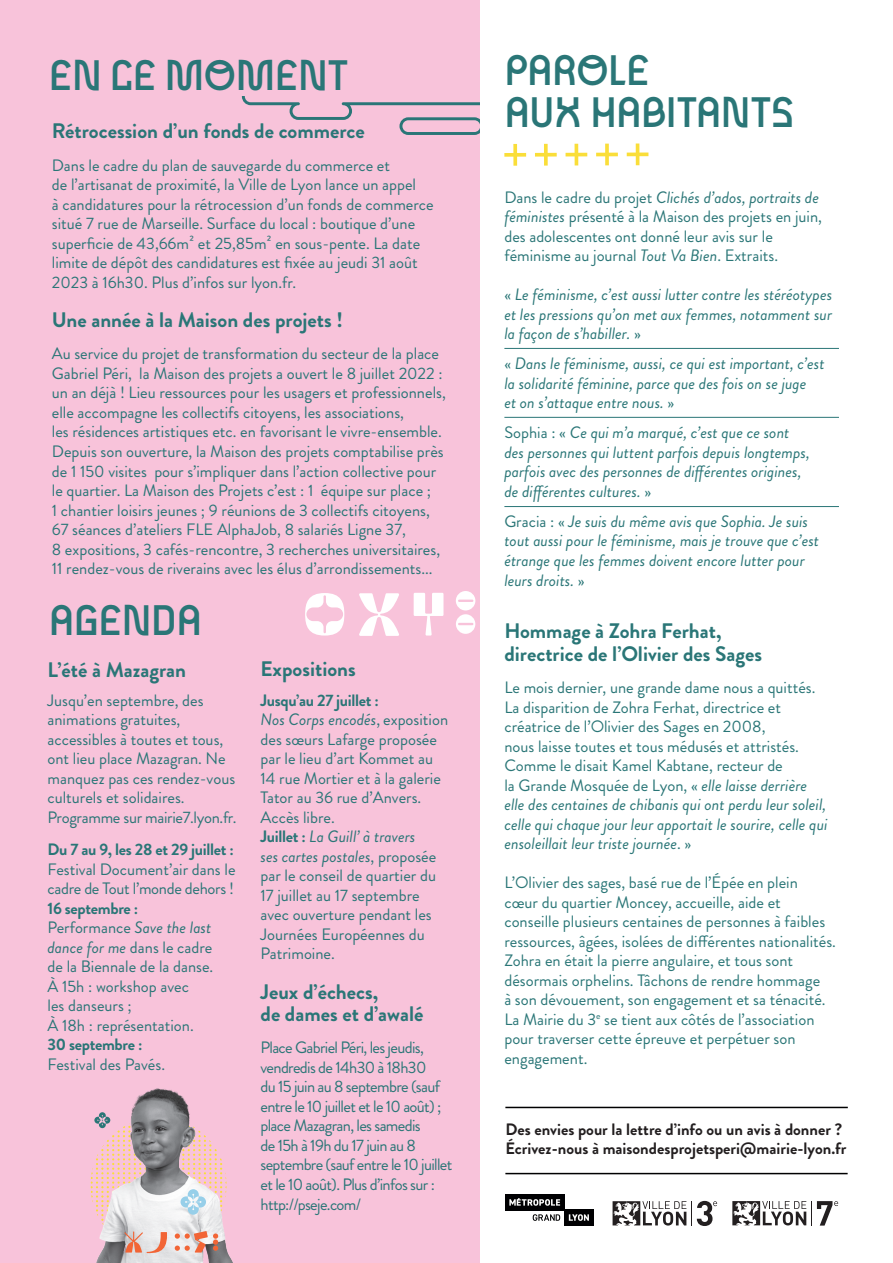
<style>
.page{position:relative;width:893px;height:1263px;background:#fff}
.page>*{position:absolute;margin:0;border:0;box-sizing:border-box;transform-origin:0 0}
.t1{font:48px/42px "Gulax";letter-spacing:-.02em;color:#2a7677}
.t2{font:700 21px/22.5px "Brandon Grotesque";color:#2a7677}
.t3{font:16.5px/19.5px "Brandon Grotesque";color:#2a7677}
.t4{font:italic 16.5px/19.5px "Brandon Grotesque";color:#2a7677}
.t5{font:16.5px/19.5px "Brandon Grotesque";letter-spacing:-.04em;color:#2a7677}
.t6{font:700 16.5px/19.5px "Brandon Grotesque";color:#231f20}
.t7{font:700 16.5px "Brandon Grotesque";letter-spacing:-.02em;color:#2a7677}
.s1{font-weight:700}
.s2{font-style:italic}
.s3{font-style:normal}
</style>
<div class="page">
<div style="left:0;top:0;width:480px;height:1263px;background:#f8c3da"></div>
<hr style="left:505px;top:1107px;width:343px;height:1px;background:#000001">
<hr style="left:505px;top:1173px;width:343px;height:1px;background:#000001">
<svg style="left:613px;top:1201px;width:104px;height:25px"></svg>
<svg style="left:732px;top:1201px;width:106px;height:24px"></svg>
<svg style="left:533px;top:1214px;width:27px;height:7px"></svg>
<div style="left:564px;top:1209px;width:30px;height:16px;background:#000002"></div>
<svg style="left:569px;top:1214px;width:20px;height:7px"></svg>
<div style="left:505px;top:1194px;width:60px;height:16px;background:#000002"></div>
<svg style="left:509px;top:1198px;width:51px;height:8px"></svg>
<img style="left:90px;top:1088px;width:143px;height:175px">
<svg style="left:91px;top:1112px;width:135px;height:141px"></svg>
<svg style="left:627px;top:144px;width:21px;height:21px"></svg>
<svg style="left:596px;top:144px;width:22px;height:21px"></svg>
<svg style="left:566px;top:144px;width:21px;height:21px"></svg>
<svg style="left:535px;top:144px;width:22px;height:22px"></svg>
<svg style="left:504px;top:144px;width:22px;height:22px"></svg>
<hr style="left:504px;top:348px;width:335px;height:1px;background:#2a7677">
<hr style="left:504px;top:417px;width:335px;height:1px;background:#2a7677">
<hr style="left:504px;top:506px;width:335px;height:1px;background:#2a7677">
<svg style="left:242px;top:97px;width:238px;height:38px"></svg>
<svg style="left:359px;top:593px;width:40px;height:43px"></svg>
<svg style="left:456px;top:591px;width:19px;height:43px"></svg>
<svg style="left:305px;top:593px;width:39px;height:42px"></svg>
<svg style="left:414px;top:593px;width:29px;height:42px"></svg>
<h1 class="t1" style="left:49px;top:54px;width:302px">EN CE MOMENT</h1>
<p class="t2" style="left:52px;top:120px;width:315px">Rétrocession d’un fonds de commerce</p>
<p class="t3" style="left:52px;top:155px;width:383px">Dans le cadre du plan de sauvegarde du commerce et<br>de l’artisanat de proximité, la Ville de Lyon lance un appel<br>à candidatures pour la rétrocession d’un fonds de commerce situé 7 rue de Marseille. Surface du local : boutique d’une superficie de 43,66m² et 25,85m² en sous-pente. La date limite de dépôt des candidatures est fixée au jeudi 31 août 2023 à 16h30. Plus d’infos sur lyon.fr.</p>
<p class="t2" style="left:52px;top:309px;width:293px">Une année à la Maison des projets !</p>
<p class="t3" style="left:52px;top:344px;width:396px">Au service du projet de transformation du secteur de la place Gabriel Péri, la Maison des projets a ouvert le 8 juillet 2022 : un an déjà ! Lieu ressources pour les usagers et professionnels, elle accompagne les collectifs citoyens, les associations,<br>les résidences artistiques etc. en favorisant le vivre-ensemble.<br>Depuis son ouverture, la Maison des projets comptabilise près de 1 150 visites pour s’impliquer dans l’action collective pour le quartier. La Maison des Projets c’est : 1 équipe sur place ;<br>1 chantier loisirs jeunes ; 9 réunions de 3 collectifs citoyens, 67 séances d’ateliers FLE AlphaJob, 8 salariés Ligne 37,<br>8 expositions, 3 cafés-rencontre, 3 recherches universitaires, 11 rendez-vous de riverains avec les élus d’arrondissements...</p>
<h1 class="t1" style="left:49px;top:599px;width:155px">AGENDA</h1>
<p class="t2" style="left:48px;top:659px;width:140px">L’été à Mazagran</p>
<p class="t3" style="left:48px;top:691px;width:190px">Jusqu’en septembre, des animations gratuites, accessibles à toutes et tous, ont lieu place Mazagran. Ne manquez pas ces rendez-vous culturels et solidaires.<br>Programme sur mairie7.lyon.fr.</p>
<p class="t7" style="left:48px;top:838px;width:188px">Du 7 au 9, les 28 et 29 juillet :</p>
<p class="t3" style="left:48px;top:859px;width:190px">Festival Document’air dans le cadre de Tout l’monde dehors !</p>
<p class="t3" style="left:48px;top:898px;width:167px"><span class="s1">16 septembre :<br></span>Performance <span class="s2">Save the last dance for me</span> dans le cadre de la Biennale de la danse.<br>À 15h : workshop avec<br>les danseurs ;<br>À 18h : représentation.</p>
<p class="t7" style="left:48px;top:1033px;width:97px">30 septembre :</p>
<p class="t3" style="left:48px;top:1054px;width:119px">Festival des Pavés.</p>
<p class="t2" style="left:260px;top:658px;width:97px">Expositions</p>
<p class="t3" style="left:260px;top:690px;width:189px"><span class="s1">Jusqu’au 27 juillet :<br></span><span class="s2">Nos Corps encodés</span>, exposition des sœurs Lafarge proposée par le lieu d’art Kommet au<br>14 rue Mortier et à la galerie<br>Tator au 36 rue d’Anvers.<br>Accès libre.<br><span class="s1">Juillet :</span> <span class="s2">La Guill’ à travers<br>ses cartes postales</span>, proposée par le conseil de quartier du<br>17 juillet au 17 septembre avec ouverture pendant les<br>Journées Européennes du<br>Patrimoine.</p>
<p class="t2" style="left:260px;top:980px;width:165px">Jeux d’échecs,<br>de dames et d’awalé</p>
<p class="t5" style="left:260px;top:1038px;width:193px">Place Gabriel Péri, les jeudis, vendredis de 14h30 à 18h30<br>du 15 juin au 8 septembre (sauf entre le 10 juillet et le 10 août) ; place Mazagran, les samedis<br>de 15h à 19h du 17 juin au 8 septembre (sauf entre le 10 juillet et le 10 août). Plus d’infos sur : http://pseje.com/</p>
<h1 class="t1" style="left:504px;top:50px;width:292px">PAROLE<br>AUX HABITANTS</h1>
<p class="t3" style="left:504px;top:188px;width:319px">Dans le cadre du projet <span class="s2">Clichés d’ados, portraits de féministes</span> présenté à la Maison des projets en juin, des adolescentes ont donné leur avis sur le féminisme au journal <span class="s2">Tout Va Bien</span>. Extraits.</p>
<p class="t4" style="left:504px;top:285px;width:329px;text-align:justify"><span class="s3">«</span> Le féminisme, c’est aussi lutter contre les stéréotypes et les pressions qu’on met aux femmes, notamment sur la façon de s’habiller. <span class="s3">»</span></p>
<p class="t4" style="left:504px;top:354px;width:322px"><span class="s3">«</span> Dans le féminisme, aussi, ce qui est important, c’est la solidarité féminine, parce que des fois on se juge<br>et on s’attaque entre nous. <span class="s3">»</span></p>
<p class="t4" style="left:504px;top:423px;width:307px"><span class="s3">Sophia : «</span> Ce qui m’a marqué, c’est que ce sont des personnes qui luttent parfois depuis longtemps, parfois avec des personnes de différentes origines, de différentes cultures. <span class="s3">»</span></p>
<p class="t4" style="left:504px;top:512px;width:316px"><span class="s3">Gracia : «</span> Je suis du même avis que Sophia. Je suis tout aussi pour le féminisme, mais je trouve que c’est étrange que les femmes doivent encore lutter pour leurs droits. <span class="s3">»</span></p>
<p class="t2" style="left:504px;top:620px;width:259px">Hommage à Zohra Ferhat, directrice de l’Olivier des Sages</p>
<p class="t3" style="left:504px;top:678px;width:325px">Le mois dernier, une grande dame nous a quittés.<br>La disparition de Zohra Ferhat, directrice et créatrice de l’Olivier des Sages en 2008,<br>nous laisse toutes et tous médusés et attristés.<br>Comme le disait Kamel Kabtane, recteur de<br>la Grande Mosquée de Lyon, « <span class="s2">elle laisse derrière elle des centaines de chibanis qui ont perdu leur soleil, celle qui chaque jour leur apportait le sourire, celle qui ensoleillait leur triste journée</span>. »</p>
<p class="t3" style="left:504px;top:873px;width:333px">L’Olivier des sages, basé rue de l’Épée en plein<br>cœur du quartier Moncey, accueille, aide et conseille plusieurs centaines de personnes à faibles ressources, âgées, isolées de différentes nationalités.<br>Zohra en était la pierre angulaire, et tous sont désormais orphelins. Tâchons de rendre hommage<br>à son dévouement, son engagement et sa ténacité.<br>La Mairie du 3<sup>e</sup> se tient aux côtés de l’association pour traverser cette épreuve et perpétuer son engagement.</p>
<p class="t6" style="left:505px;top:1120px;width:343px">Des envies pour la lettre d’info ou un avis à donner ?<br>Écrivez-nous à maisondesprojetsperi@mairie-lyon.fr</p>
</div>
